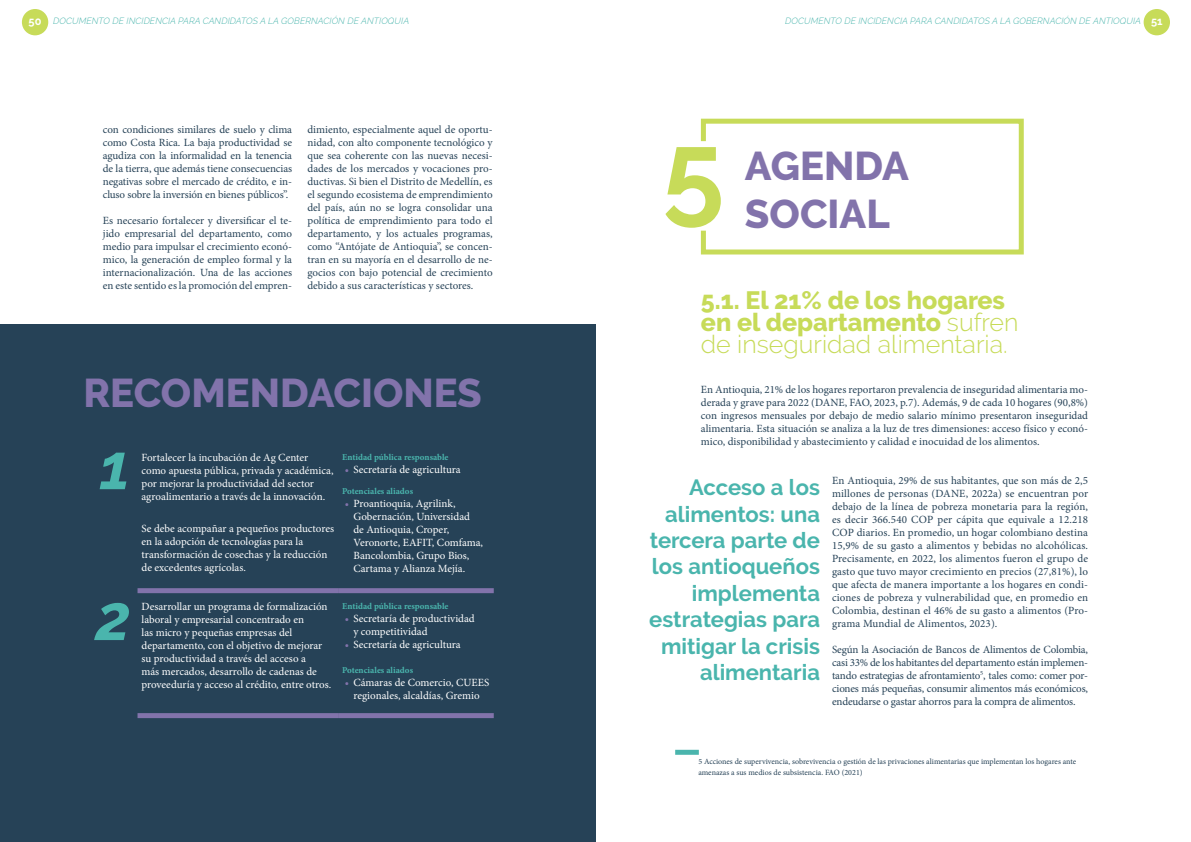
<style>
.page{position:relative;width:1191px;height:842px;background:#fff}
.page>*{position:absolute;margin:0;border:0;box-sizing:border-box;transform-origin:0 0}
.t1{font:700 112px "Raleway";color:#c7db59}
.t2{font:italic 700 64px "Raleway";color:#4ab5ad}
.t3{font:800 40px/48px "Raleway";color:#8273ab}
.t4{font:800 25px/22px "Raleway";color:#c7db59}
.t5{font:700 22px/26.4px "Raleway";color:#4ab5ad;text-align:right}
.t6{font:11px/13px "Minion Pro";letter-spacing:-.005em;color:#264257;text-align:justify}
.t7{font:11px/13px "Minion Pro";color:#fff}
.t8{font:italic 300 9px "Raleway";letter-spacing:.01em;color:#4ab5ad}
.t9{font:700 9px "Minion Pro";color:#4ab5ad}
.t10{font:8px/11px "Minion Pro";color:#264257}
.s1{font-weight:700;font-style:normal;font-size:11px;color:#fff}
.s2{color:#8273ab}
.s3{font-weight:400;color:#264257}
.s4{color:#264257}
.s5{font-weight:300}
</style>
<div class="page">
<div style="left:22px;top:9px;width:26px;height:26px;background:#c7db59;border-radius:50%"></div>
<div style="left:1143px;top:9px;width:27px;height:26px;background:#c7db59;border-radius:50%"></div>
<div style="left:0;top:325px;width:595px;height:517px;background:#264257"></div>
<div style="left:137px;top:588px;width:201px;height:5px;background:#8273ab"></div>
<div style="left:338px;top:588px;width:156px;height:5px;background:#8273ab"></div>
<div style="left:137px;top:713px;width:201px;height:5px;background:#8273ab"></div>
<div style="left:338px;top:713px;width:156px;height:5px;background:#8273ab"></div>
<svg style="left:700px;top:118px;width:324px;height:137px"></svg>
<div style="left:675px;top:750px;width:24px;height:5px;background:#4ab5ad"></div>
<p class="t8" style="left:29px;top:16px;width:382px"><span class="s1">50</span> DOCUMENTO DE INCIDENCIA PARA CANDIDATOS A LA GOBERNACIÓN DE ANTIOQUIA</p>
<p class="t8" style="left:785px;top:16px;width:379px">DOCUMENTO DE INCIDENCIA PARA CANDIDATOS A LA GOBERNACIÓN DE ANTIOQUIA <span class="s1">51</span></p>
<p class="t6" style="left:103px;top:123px;width:191px">con condiciones similares de suelo y clima como Costa Rica. La baja productividad se agudiza con la informalidad en la tenencia de la tierra, que además tiene consecuencias negativas sobre el mercado de crédito, e in&shy;cluso sobre la inversión en bienes públicos”.</p>
<p class="t6" style="left:103px;top:214px;width:191px">Es necesario fortalecer y diversificar el te&shy;jido empresarial del departamento, como medio para impulsar el crecimiento econó&shy;mico, la generación de empleo formal y la internacionalización. Una de las acciones en este sentido es la promoción del empren-</p>
<p class="t6" style="left:307px;top:123px;width:187px">dimiento, especialmente aquel de oportu&shy;nidad, con alto componente tecnológico y que sea coherente con las nuevas necesi&shy;dades de los mercados y vocaciones pro&shy;ductivas. Si bien el Distrito de Medellín, es el segundo ecosistema de emprendimiento del país, aún no se logra consolidar una política de emprendimiento para todo el departamento, y los actuales programas, como “Antójate de Antioquia”, se concen&shy;tran en su mayoría en el desarrollo de ne&shy;gocios con bajo potencial de crecimiento debido a sus características y sectores.</p>
<h3 class="t3" style="left:83px;top:369px;width:400px">RECOMENDACIONES</h3>
<h2 class="t2" style="left:100px;top:430px;width:32px">1</h2>
<h2 class="t2" style="left:96px;top:580px;width:36px">2</h2>
<p class="t7" style="left:141px;top:451px;width:194px">Fortalecer la incubación de Ag Center como apuesta pública, privada y académica, por mejorar la productividad del sector agroalimentario a través de la innovación.</p>
<p class="t7" style="left:141px;top:522px;width:194px">Se debe acompañar a pequeños productores en la adopción de tecnologías para la transformación de cosechas y la reducción de excedentes agrícolas.</p>
<p class="t9" style="left:342px;top:450px;width:108px">Entidad pública responsable</p>
<p class="t7" style="left:345px;top:463px;width:117px"><span class="s2">•</span> Secretaría de agricultura</p>
<p class="t9" style="left:342px;top:484px;width:73px">Potenciales aliados</p>
<p class="t7" style="left:353px;top:497px;width:131px;text-indent:-9px"><span class="s2">•</span> Proantioquia, Agrilink,<br>Gobernación, Universidad de Antioquia, Croper,<br>Veronorte, EAFIT, Comfama,<br>Bancolombia, Grupo Bios,<br>Cartama y Alianza Mejía.</p>
<p class="t7" style="left:141px;top:600px;width:191px">Desarrollar un programa de formalización laboral y empresarial concentrado en<br>las micro y pequeñas empresas del departamento, con el objetivo de mejorar su productividad a través del acceso a<br>más mercados, desarrollo de cadenas de proveeduría y acceso al crédito, entre otros.</p>
<p class="t9" style="left:342px;top:599px;width:108px">Entidad pública responsable</p>
<p class="t7" style="left:353px;top:612px;width:123px;text-indent:-9px"><span class="s2">•</span> Secretaría de productividad y competitividad</p>
<p class="t7" style="left:345px;top:638px;width:117px"><span class="s2">•</span> Secretaría de agricultura</p>
<p class="t9" style="left:342px;top:663px;width:75px">Potenciales aliados<span class="s3">.</span></p>
<p class="t7" style="left:345px;top:676px;width:146px;text-align:center"><span class="s2">•</span> Cámaras de Comercio, CUEES regionales, alcaldías, Gremio<span class="s4">s.</span></p>
<h1 class="t1" style="left:662px;top:108px;width:64px">5</h1>
<h3 class="t3" style="left:745px;top:142px;width:165px">AGENDA<br>SOCIAL</h3>
<h3 class="t4" style="left:701px;top:289px;width:319px">5.1. El 21% de los hogares en el departamento <span class="s5">sufren de inseguridad alimentaria.</span></h3>
<p class="t6" style="left:701px;top:383px;width:389px">En Antioquia, 21% de los hogares reportaron prevalencia de inseguridad alimentaria mo&shy;derada y grave para 2022 (DANE, FAO, 2023, p.7). Además, 9 de cada 10 hogares (90,8%) con ingresos mensuales por debajo de medio salario mínimo presentaron inseguridad alimentaria. Esta situación se analiza a la luz de tres dimensiones: acceso físico y econó&shy;mico, disponibilidad y abastecimiento y calidad e inocuidad de los alimentos.</p>
<h3 class="t5" style="left:649px;top:474px;width:172px">Acceso a los alimentos: una tercera parte de los antioqueños implementa estrategias para mitigar la crisis alimentaria</h3>
<p class="t6" style="left:832px;top:474px;width:258px">En Antioquia, 29% de sus habitantes, que son más de 2,5 millones de personas (DANE, 2022a) se encuentran por debajo de la línea de pobreza monetaria para la región, es decir 366.540 COP per cápita que equivale a 12.218<br>COP diarios. En promedio, un hogar colombiano destina 15,9% de su gasto a alimentos y bebidas no alcohólicas.<br>Precisamente, en 2022, los alimentos fueron el grupo de gasto que tuvo mayor crecimiento en precios (27,81%), lo que afecta de manera importante a los hogares en condi&shy;ciones de pobreza y vulnerabilidad que, en promedio en Colombia, destinan el 46% de su gasto a alimentos (Pro&shy;grama Mundial de Alimentos, 2023).</p>
<p class="t6" style="left:832px;top:643px;width:257px">Según la Asociación de Bancos de Alimentos de Colombia, casi 33% de los habitantes del departamento están implemen&shy;tando estrategias de afrontamiento<sup>5</sup>, tales como: comer por&shy;ciones más pequeñas, consumir alimentos más económicos, endeudarse o gastar ahorros para la compra de alimentos.</p>
<p class="t10" style="left:698px;top:756px;width:379px">5 Acciones de supervivencia, sobrevivencia o gestión de las privaciones alimentarias que implementan los hogares ante amenazas a sus medios de subsistencia. FAO (2021)</p>
</div>
